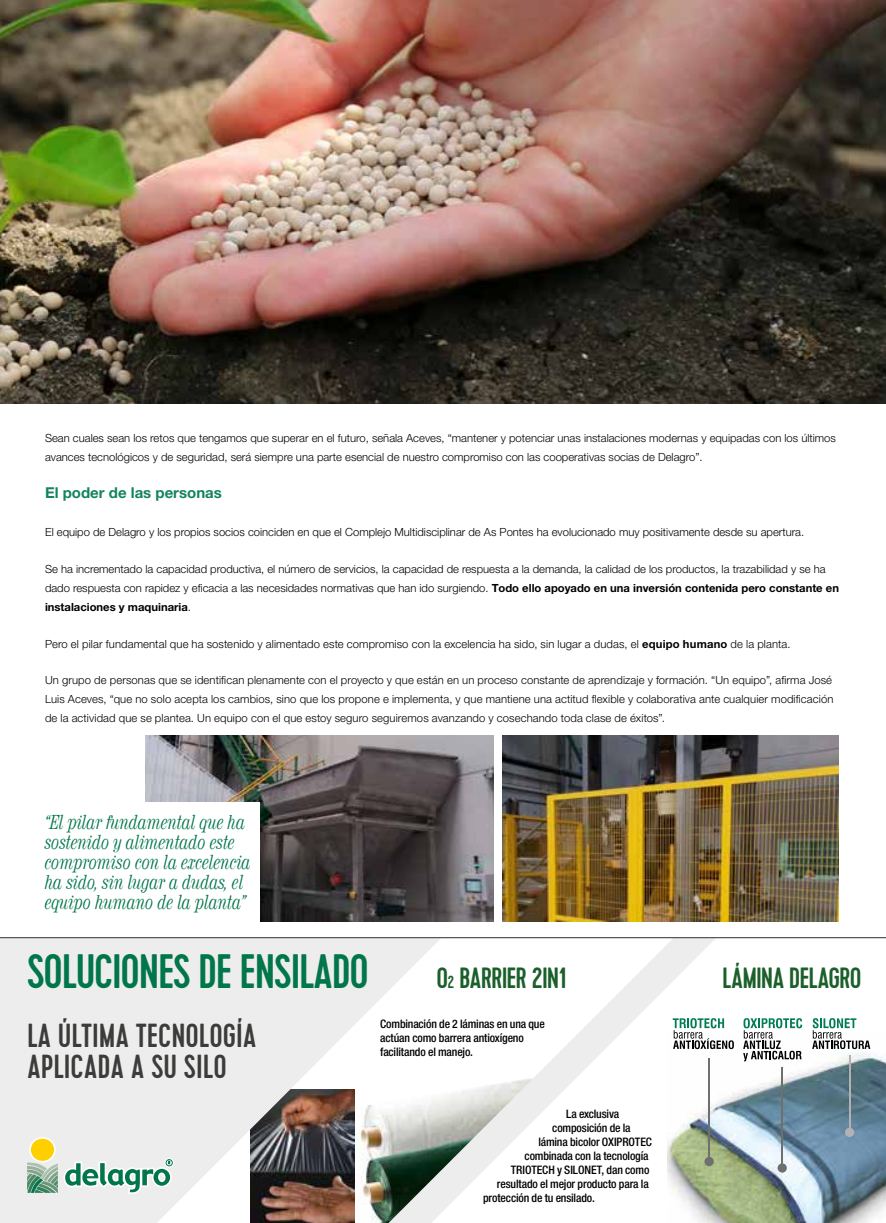
<style>
.page{position:relative;width:886px;height:1223px;background:#fff}
.page>*{position:absolute;margin:0;border:0;box-sizing:border-box;transform-origin:0 0}
.t1{font:500 48.25px "Cervo";letter-spacing:-.025em;color:#00764a}
.t2{font:500 33.38px/30.8px "Cervo";color:#3c3c3b}
.t3{font:500 29.25px "Cervo";letter-spacing:-.035em;color:#1b5f2b}
.t4{font:20px/20px "Ruby Script Narrow";color:#00764a}
.t5{font:700 15px "Helvetica Neue LT Pro";color:#13845c}
.t6{font:500 condensed 11.75px/14px "Helvetica Neue LT Pro";letter-spacing:-.01em;color:#000}
.t7{font:300 11.25px/18.8px "Helvetica Neue LT Pro";color:#000}
.s1{font-weight:700}
.s2{font-size:17.5px}
</style>
<div class="page">
<img style="left:0;top:0;width:886px;height:403px">
<img style="left:146px;top:735px;width:348px;height:186px">
<div style="left:39px;top:802px;width:220px;height:135px;background:#fff"></div>
<img style="left:503px;top:735px;width:335px;height:186px">
<svg style="left:0;top:938px;width:388px;height:284px;background:#dad8d7"></svg>
<svg style="left:388px;top:938px;width:328px;height:284px"></svg>
<div style="left:164px;top:1157px;width:10px;height:10px;background:#f5f5f5;border-radius:50%"></div>
<svg style="left:29px;top:1137px;width:27px;height:25px"></svg>
<svg style="left:27px;top:1159px;width:146px;height:34px"></svg>
<div style="left:31px;top:1138px;width:23px;height:22px;background:#ffcf00;border-radius:50%"></div>
<img style="left:668px;top:1032px;width:218px;height:190px">
<svg style="left:743px;top:1018px;width:59px;height:43px"></svg>
<hr style="left:708px;top:1058px;width:2px;height:98px;background:#706f6f">
<div style="left:704px;top:1156px;width:10px;height:10px;background:#706f6f;border-radius:50%"></div>
<hr style="left:782px;top:1067px;width:1px;height:96px;background:#706f6f">
<div style="left:777px;top:1163px;width:10px;height:9px;background:#706f6f;border-radius:50%"></div>
<hr style="left:849px;top:1055px;width:1px;height:72px;background:#b3b2b2">
<div style="left:845px;top:1127px;width:9px;height:9px;background:#b3b2b2;border-radius:50%"></div>
<svg style="left:673px;top:1018px;width:61px;height:31px"></svg>
<svg style="left:812px;top:1018px;width:58px;height:31px"></svg>
<hr style="left:0;top:937px;width:886px;height:1px;background:#575754">
<p class="t7" style="left:45px;top:428px;width:792px">Sean cuales sean los retos que tengamos que superar en el futuro, señala Aceves, “mantener y potenciar unas instalaciones modernas y equipadas con los últimos avances tecnológicos y de seguridad, será siempre una parte esencial de nuestro compromiso con las cooperativas socias de Delagro”.</p>
<h3 class="t5" style="left:45px;top:483px;width:178px">El poder de las personas</h3>
<p class="t7" style="left:45px;top:522px;width:761px">El equipo de Delagro y los propios socios coinciden en que el Complejo Multidisciplinar de As Pontes ha evolucionado muy positivamente desde su apertura.</p>
<p class="t7" style="left:45px;top:559px;width:795px">Se ha incrementado la capacidad productiva, el número de servicios, la capacidad de respuesta a la demanda, la calidad de los productos, la trazabilidad y se ha dado respuesta con rapidez y eficacia a las necesidades normativas que han ido surgiendo. <span class="s1">Todo ello apoyado en una inversión contenida pero constante en instalaciones y maquinaria</span>.</p>
<p class="t7" style="left:45px;top:634px;width:747px">Pero el pilar fundamental que ha sostenido y alimentado este compromiso con la excelencia ha sido, sin lugar a dudas, el <span class="s1">equipo humano</span> de la planta.</p>
<p class="t7" style="left:45px;top:670px;width:790px;text-align:justify">Un grupo de personas que se identifican plenamente con el proyecto y que están en un proceso constante de aprendizaje y formación. “Un equipo”, afirma José Luis Aceves, “que no solo acepta los cambios, sino que los propone e implementa, y que mantiene una actitud flexible y colaborativa ante cualquier modificación de la actividad que se plantea. Un equipo con el que estoy seguro seguiremos avanzando y cosechando toda clase de éxitos”.</p>
<h3 class="t4" style="left:45px;top:812px;width:207px">“El pilar fundamental que ha sostenido y alimentado este compromiso con la excelencia ha sido, sin lugar a dudas, el equipo humano de la planta”</h3>
<h1 class="t1" style="left:27px;top:943px;width:343px">SOLUCIONES DE ENSILADO</h1>
<h2 class="t2" style="left:27px;top:1020px;width:231px">LA ÚLTIMA TECNOLOGÍA<br>APLICADA A SU SILO</h2>
<h3 class="t3" style="left:436px;top:960px;width:132px">O<span class="s2">2</span> BARRIER 2IN1</h3>
<p class="t6" style="left:380px;top:1016px;width:166px">Combinación de 2 láminas en una que actúan como barrera antioxígeno facilitando el manejo.</p>
<p class="t6" style="left:566px;top:1106px;width:55px">La exclusiva</p>
<p class="t6" style="left:552px;top:1120px;width:80px">composición de la</p>
<p class="t6" style="left:538px;top:1134px;width:115px">lámina bicolor OXIPROTEC</p>
<p class="t6" style="left:524px;top:1148px;width:125px">combinada con la tecnología</p>
<p class="t6" style="left:511px;top:1162px;width:140px">TRIOTECH y SILONET, dan como</p>
<p class="t6" style="left:497px;top:1176px;width:153px">resultado el mejor producto para la</p>
<p class="t6" style="left:483px;top:1190px;width:113px">protección de tu ensilado.</p>
<h3 class="t3" style="left:722px;top:960px;width:141px">LÁMINA DELAGRO</h3>
</div>
